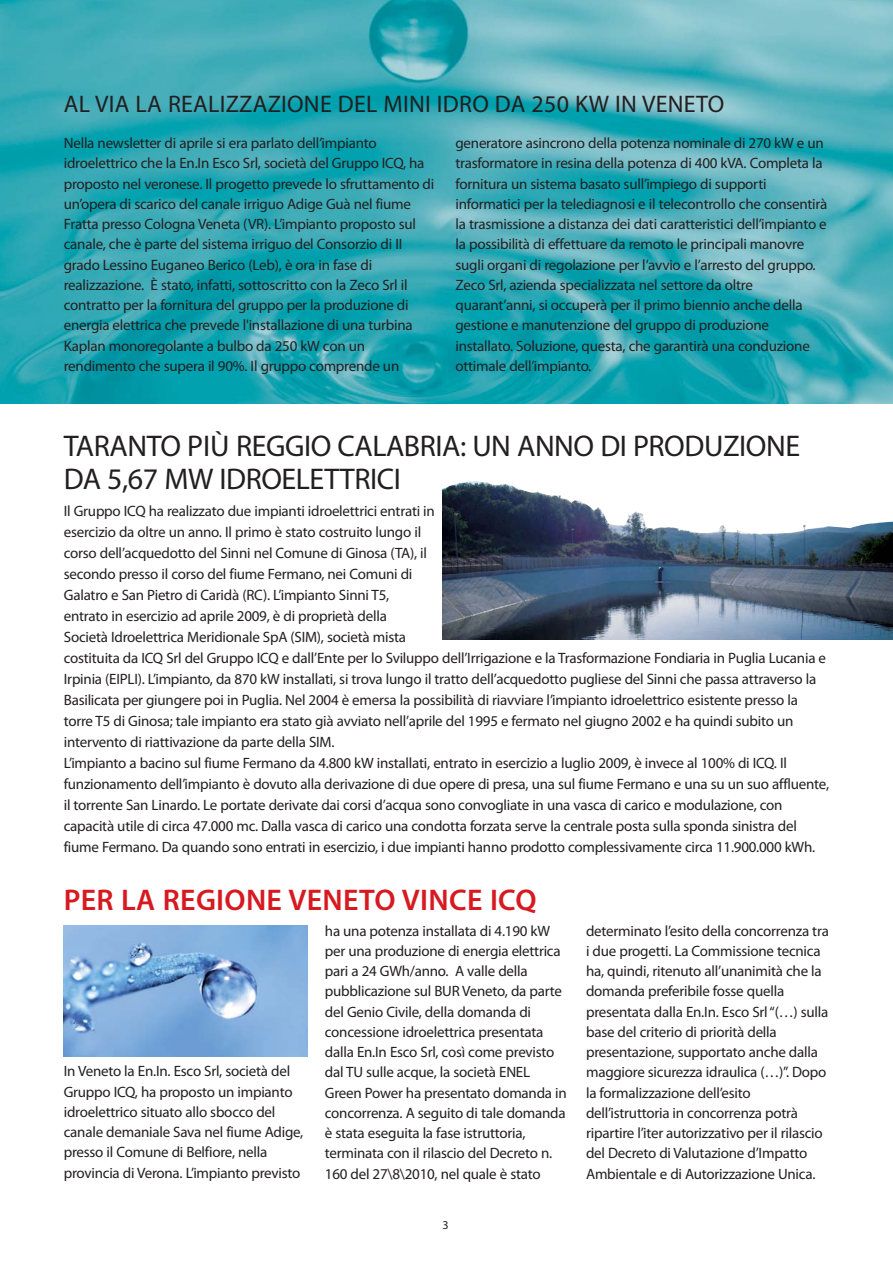
<style>
.page{position:relative;width:893px;height:1263px;background:#fff}
.page>*{position:absolute;margin:0;border:0;box-sizing:border-box;transform-origin:0 0}
.t1{font:30px/33px "Myriad Pro";letter-spacing:-.015em;color:#231f20}
.t2{font:600 30px "Myriad Pro";letter-spacing:.01em;color:#d71920}
.t3{font:24px "Myriad Pro";letter-spacing:.01em;color:#231f20}
.t4{font:15px/20.2px "Myriad Pro";letter-spacing:-.015em;color:#231f20}
.t5{font:12px "Myriad Pro";color:#231f20}
</style>
<div class="page">
<img style="left:0;top:0;width:893px;height:404px">
<img style="left:64px;top:925px;width:244px;height:131px">
<img style="left:442px;top:481px;width:451px;height:158px">
<h2 class="t3" style="left:64px;top:94px;width:662px">AL VIA LA REALIZZAZIONE DEL MINI IDRO DA 250 KW IN VENETO</h2>
<p class="t4" style="left:64px;top:135px;width:372px">Nella newsletter di aprile si era parlato dell’impianto idroelettrico che la En.In Esco Srl, società del Gruppo ICQ, ha proposto nel veronese. Il progetto prevede lo sfruttamento di un’opera di scarico del canale irriguo Adige Guà nel fiume Fratta presso Cologna Veneta (VR). L’impianto proposto sul canale, che è parte del sistema irriguo del Consorzio di II grado Lessino Euganeo Berico (Leb), è ora in fase di realizzazione. È stato, infatti, sottoscritto con la Zeco Srl il contratto per la fornitura del gruppo per la produzione di energia elettrica che prevede l'installazione di una turbina Kaplan monoregolante a bulbo da 250 kW con un rendimento che supera il 90%. Il gruppo comprende un</p>
<p class="t4" style="left:455px;top:135px;width:373px">generatore asincrono della potenza nominale di 270 kW e un trasformatore in resina della potenza di 400 kVA. Completa la fornitura un sistema basato sull’impiego di supporti informatici per la telediagnosi e il telecontrollo che consentirà la trasmissione a distanza dei dati caratteristici dell’impianto e la possibilità di effettuare da remoto le principali manovre sugli organi di regolazione per l’avvio e l’arresto del gruppo.<br>Zeco Srl, azienda specializzata nel settore da oltre quarant’anni, si occuperà per il primo biennio anche della gestione e manutenzione del gruppo di produzione installato. Soluzione, questa, che garantirà una conduzione ottimale dell’impianto.</p>
<h1 class="t1" style="left:64px;top:432px;width:738px">TARANTO PIÙ REGGIO CALABRIA: UN ANNO DI PRODUZIONE<br>DA 5,67 MW IDROELETTRICI</h1>
<p class="t4" style="left:64px;top:502px;width:767px;line-height:21px">Il Gruppo ICQ ha realizzato due impianti idroelettrici entrati in<br>esercizio da oltre un anno. Il primo è stato costruito lungo il<br>corso dell’acquedotto del Sinni nel Comune di Ginosa (TA), il<br>secondo presso il corso del fiume Fermano, nei Comuni di<br>Galatro e San Pietro di Caridà (RC). L’impianto Sinni T5,<br>entrato in esercizio ad aprile 2009, è di proprietà della<br>Società Idroelettrica Meridionale SpA (SIM), società mista<br>costituita da ICQ Srl del Gruppo ICQ e dall’Ente per lo Sviluppo dell’Irrigazione e la Trasformazione Fondiaria in Puglia Lucania e Irpinia (EIPLI). L’impianto, da 870 kW installati, si trova lungo il tratto dell’acquedotto pugliese del Sinni che passa attraverso la Basilicata per giungere poi in Puglia. Nel 2004 è emersa la possibilità di riavviare l’impianto idroelettrico esistente presso la torre T5 di Ginosa; tale impianto era stato già avviato nell’aprile del 1995 e fermato nel giugno 2002 e ha quindi subito un intervento di riattivazione da parte della SIM.<br>L’impianto a bacino sul fiume Fermano da 4.800 kW installati, entrato in esercizio a luglio 2009, è invece al 100% di ICQ. Il funzionamento dell’impianto è dovuto alla derivazione di due opere di presa, una sul fiume Fermano e una su un suo affluente, il torrente San Linardo. Le portate derivate dai corsi d’acqua sono convogliate in una vasca di carico e modulazione, con capacità utile di circa 47.000 mc. Dalla vasca di carico una condotta forzata serve la centrale posta sulla sponda sinistra del fiume Fermano. Da quando sono entrati in esercizio, i due impianti hanno prodotto complessivamente circa 11.900.000 kWh.</p>
<h1 class="t2" style="left:64px;top:889px;width:474px">PER LA REGIONE VENETO VINCE ICQ</h1>
<p class="t4" style="left:64px;top:1063px;width:241px">In Veneto la En.In. Esco Srl, società del Gruppo ICQ, ha proposto un impianto idroelettrico situato allo sbocco del canale demaniale Sava nel fiume Adige, presso il Comune di Belfiore, nella provincia di Verona. L’impianto previsto</p>
<p class="t4" style="left:325px;top:922px;width:243px">ha una potenza installata di 4.190 kW per una produzione di energia elettrica pari a 24 GWh/anno. A valle della pubblicazione sul BUR Veneto, da parte del Genio Civile, della domanda di concessione idroelettrica presentata dalla En.In Esco Srl, così come previsto dal TU sulle acque, la società ENEL Green Power ha presentato domanda in concorrenza. A seguito di tale domanda è stata eseguita la fase istruttoria, terminata con il rilascio del Decreto n.<br>160 del 27\8\2010, nel quale è stato</p>
<p class="t4" style="left:586px;top:922px;width:244px">determinato l’esito della concorrenza tra i due progetti. La Commissione tecnica ha, quindi, ritenuto all’unanimità che la domanda preferibile fosse quella presentata dalla En.In. Esco Srl “(…) sulla base del criterio di priorità della presentazione, supportato anche dalla maggiore sicurezza idraulica (…)”. Dopo la formalizzazione dell’esito dell’istruttoria in concorrenza potrà ripartire l’iter autorizzativo per il rilascio del Decreto di Valutazione d’Impatto Ambientale e di Autorizzazione Unica.</p>
<p class="t5" style="left:442px;top:1221px;width:8px">3</p>
</div>
